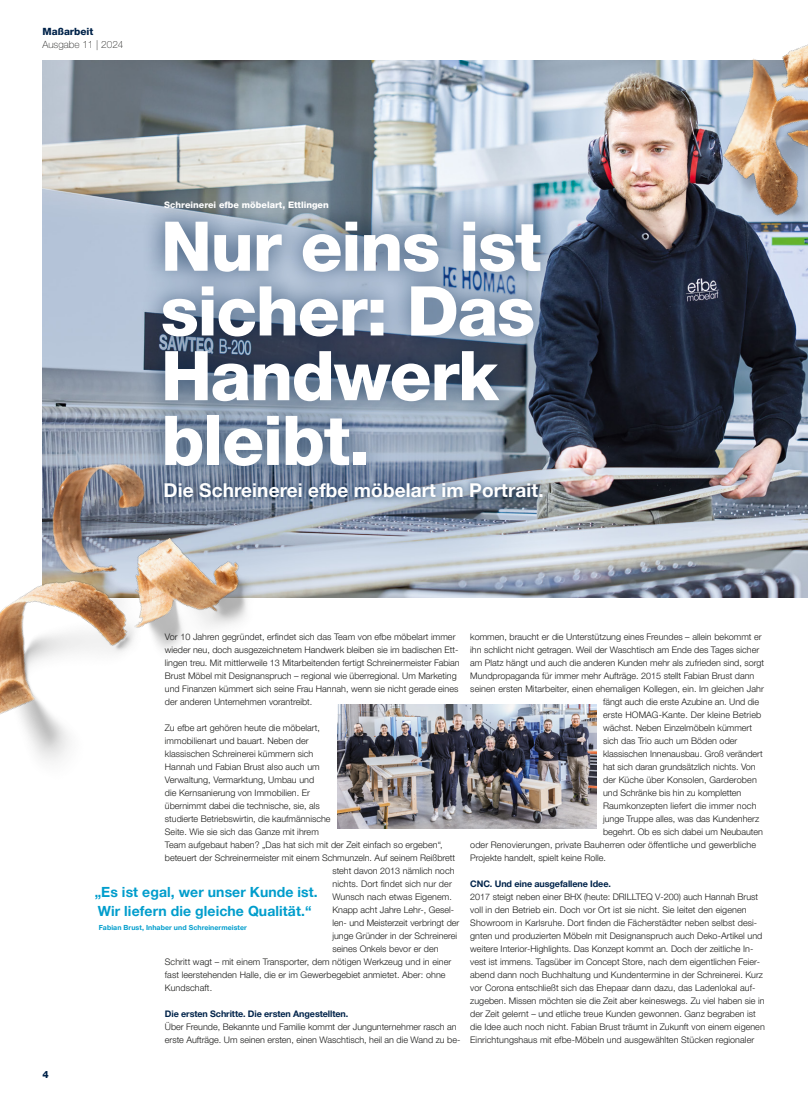
<style>
.page{position:relative;width:808px;height:1106px;background:#fff}
.page>*{position:absolute;margin:0;border:0;box-sizing:border-box;transform-origin:0 0}
.t1{font:800 68.7px/64.7px "Helvetica Neue LTW1 G";letter-spacing:-.02em;color:#fff}
.t2{font:700 19px "Helvetica Neue LT Pro";letter-spacing:.005em;color:#fff}
.t3{font:700 14px/18.8px "Helvetica Neue LT Pro";letter-spacing:.005em;color:#009dcc}
.t4{font:100 10px "Helvetica Neue LTW1 G";color:#1a1a18}
.t5{font:800 10px "Helvetica Neue LTW1 G";color:#00234a}
.t6{font:300 9px/13px "Helvetica Neue LTW1 G";letter-spacing:.005em;color:#1a1a18}
.t7{font:700 9px "Helvetica Neue LTW1 G";letter-spacing:-.01em;color:#00234a}
.t8{font:800 9px "Helvetica Neue LTW1 G";color:#fff}
.t9{font:700 7px "Helvetica Neue LT Pro";letter-spacing:.01em;color:#009dcc}
</style>
<div class="page">
<img style="left:43px;top:61px;width:765px;height:536px">
<div style="left:158px;top:476px;width:391px;height:28px;background:#00234a;opacity:.78"></div>
<div style="left:150px;top:186px;width:193px;height:38px;background:#c2bfb4;opacity:.75"></div>
<div style="left:140px;top:198px;width:423px;height:291px;background:#00234a;opacity:.71"></div>
<img style="left:338px;top:704px;width:258px;height:124px">
<img style="left:647px;top:307px;width:161px;height:10px">
<img style="left:627px;top:44px;width:181px;height:263px">
<img style="left:0;top:307px;width:338px;height:522px">
<p class="t5" style="left:43px;top:26px;width:52px">Maßarbeit</p>
<p class="t4" style="left:43px;top:38px;width:82px">Ausgabe 11 | 2024</p>
<p class="t8" style="left:164px;top:199px;width:166px">Schreinerei efbe möbelart, Ettlingen</p>
<h1 class="t1" style="left:161px;top:214px;width:382px">Nur eins ist sicher: Das<br>Handwerk bleibt.</h1>
<h2 class="t2" style="left:164px;top:478px;width:381px">Die Schreinerei efbe möbelart im Portrait.</h2>
<p class="t5" style="left:43px;top:1068px;width:8px">4</p>
<p class="t6" style="left:165px;top:630px;width:296px">Vor 10 Jahren gegründet, erfindet sich das Team von efbe möbelart immer wieder neu, doch ausgezeichnetem Handwerk bleiben sie im badischen Ett&shy;lingen treu. Mit mittlerweile 13 Mitarbeitenden fertigt Schreinermeister Fabian Brust Möbel mit Designanspruch – regional wie überregional. Um Marketing und Finanzen kümmert sich seine Frau Hannah, wenn sie nicht gerade eines der anderen Unternehmen vorantreibt.</p>
<p class="t6" style="left:165px;top:721px;width:157px">Zu efbe art gehören heute die möbelart,</p>
<p class="t6" style="left:165px;top:734px;width:145px">immobilienart und bauart. Neben der</p>
<p class="t6" style="left:165px;top:747px;width:150px">klassischen Schreinerei kümmern sich</p>
<p class="t6" style="left:165px;top:760px;width:156px">Hannah und Fabian Brust also auch um</p>
<p class="t6" style="left:165px;top:773px;width:151px">Verwaltung, Vermarktung, Umbau und</p>
<p class="t6" style="left:165px;top:786px;width:147px">die Kernsanierung von Immobilien. Er</p>
<p class="t6" style="left:165px;top:799px;width:157px">übernimmt dabei die technische, sie, als</p>
<p class="t6" style="left:165px;top:812px;width:167px">studierte Betriebswirtin, die kaufmännische</p>
<p class="t6" style="left:165px;top:825px;width:155px">Seite. Wie sie sich das Ganze mit ihrem</p>
<p class="t6" style="left:165px;top:838px;width:279px">Team aufgebaut haben? „Das hat sich mit der Zeit einfach so ergeben“,</p>
<p class="t6" style="left:165px;top:851px;width:292px">beteuert der Schreinermeister mit einem Schmunzeln. Auf seinem Reißbrett</p>
<p class="t6" style="left:332px;top:864px;width:124px">steht davon 2013 nämlich noch</p>
<p class="t6" style="left:332px;top:877px;width:121px">nichts. Dort findet sich nur der</p>
<p class="t6" style="left:332px;top:890px;width:121px">Wunsch nach etwas Eigenem.</p>
<p class="t6" style="left:332px;top:903px;width:123px">Knapp acht Jahre Lehr-, Gesel-</p>
<p class="t6" style="left:332px;top:916px;width:129px">len- und Meisterzeit verbringt der</p>
<p class="t6" style="left:332px;top:929px;width:126px">junge Gründer in der Schreinerei</p>
<p class="t6" style="left:332px;top:942px;width:108px">seines Onkels bevor er den</p>
<p class="t6" style="left:165px;top:955px;width:288px">Schritt wagt – mit einem Transporter, dem nötigen Werkzeug und in einer</p>
<p class="t6" style="left:165px;top:968px;width:282px">fast leerstehenden Halle, die er im Gewerbegebiet anmietet. Aber: ohne</p>
<p class="t6" style="left:165px;top:981px;width:49px">Kundschaft.</p>
<p class="t7" style="left:165px;top:1007px;width:185px">Die ersten Schritte. Die ersten Angestellten.</p>
<p class="t6" style="left:165px;top:1020px;width:297px">Über Freunde, Bekannte und Familie kommt der Jungunternehmer rasch an erste Aufträge. Um seinen ersten, einen Waschtisch, heil an die Wand zu be-</p>
<h3 class="t3" style="left:95px;top:882px;width:225px">„Es ist egal, wer unser Kunde ist.<br>Wir liefern die gleiche Qualität.“</h3>
<p class="t9" style="left:99px;top:923px;width:150px">Fabian Brust, Inhaber und Schreinermeister</p>
<p class="t6" style="left:470px;top:630px;width:293px">kommen, braucht er die Unterstützung eines Freundes – allein bekommt er</p>
<p class="t6" style="left:470px;top:642px;width:290px">ihn schlicht nicht getragen. Weil der Waschtisch am Ende des Tages sicher</p>
<p class="t6" style="left:470px;top:655px;width:295px">am Platz hängt und auch die anderen Kunden mehr als zufrieden sind, sorgt</p>
<p class="t6" style="left:470px;top:668px;width:286px">Mundpropaganda für immer mehr Aufträge. 2015 stellt Fabian Brust dann</p>
<p class="t6" style="left:470px;top:681px;width:295px">seinen ersten Mitarbeiter, einen ehemaligen Kollegen, ein. Im gleichen Jahr</p>
<p class="t6" style="left:603px;top:694px;width:158px">fängt auch die erste Azubine an. Und die</p>
<p class="t6" style="left:603px;top:707px;width:160px">erste HOMAG-Kante. Der kleine Betrieb</p>
<p class="t6" style="left:603px;top:720px;width:151px">wächst. Neben Einzelmöbeln kümmert</p>
<p class="t6" style="left:603px;top:733px;width:136px">sich das Trio auch um Böden oder</p>
<p class="t6" style="left:603px;top:746px;width:161px">klassischen Innenausbau. Groß verändert</p>
<p class="t6" style="left:603px;top:759px;width:154px">hat sich daran grundsätzlich nichts. Von</p>
<p class="t6" style="left:603px;top:772px;width:155px">der Küche über Konsolen, Garderoben</p>
<p class="t6" style="left:603px;top:785px;width:140px">und Schränke bis hin zu kompletten</p>
<p class="t6" style="left:603px;top:798px;width:155px">Raumkonzepten liefert die immer noch</p>
<p class="t6" style="left:603px;top:811px;width:158px">junge Truppe alles, was das Kundenherz</p>
<p class="t6" style="left:603px;top:824px;width:161px">begehrt. Ob es sich dabei um Neubauten</p>
<p class="t6" style="left:470px;top:837px;width:287px">oder Renovierungen, private Bauherren oder öffentliche und gewerbliche</p>
<p class="t6" style="left:470px;top:850px;width:137px">Projekte handelt, spielt keine Rolle.</p>
<p class="t7" style="left:470px;top:877px;width:142px">CNC. Und eine ausgefallene Idee.</p>
<p class="t6" style="left:470px;top:889px;width:296px">2017 steigt neben einer BHX (heute: DRILLTEQ V-200) auch Hannah Brust voll in den Betrieb ein. Doch vor Ort ist sie nicht. Sie leitet den eigenen Showroom in Karlsruhe. Dort finden die Fächerstädter neben selbst desi&shy;gnten und produzierten Möbeln mit Designanspruch auch Deko-Artikel und weitere Interior-Highlights. Das Konzept kommt an. Doch der zeitliche In&shy;vest ist immens. Tagsüber im Concept Store, nach dem eigentlichen Feier&shy;abend dann noch Buchhaltung und Kundentermine in der Schreinerei. Kurz vor Corona entschließt sich das Ehepaar dann dazu, das Ladenlokal auf&shy;zugeben. Missen möchten sie die Zeit aber keineswegs. Zu viel haben sie in der Zeit gelernt – und etliche treue Kunden gewonnen. Ganz begraben ist die Idee auch noch nicht. Fabian Brust träumt in Zukunft von einem eigenen Einrichtungshaus mit efbe-Möbeln und ausgewählten Stücken regionaler</p>
</div>
